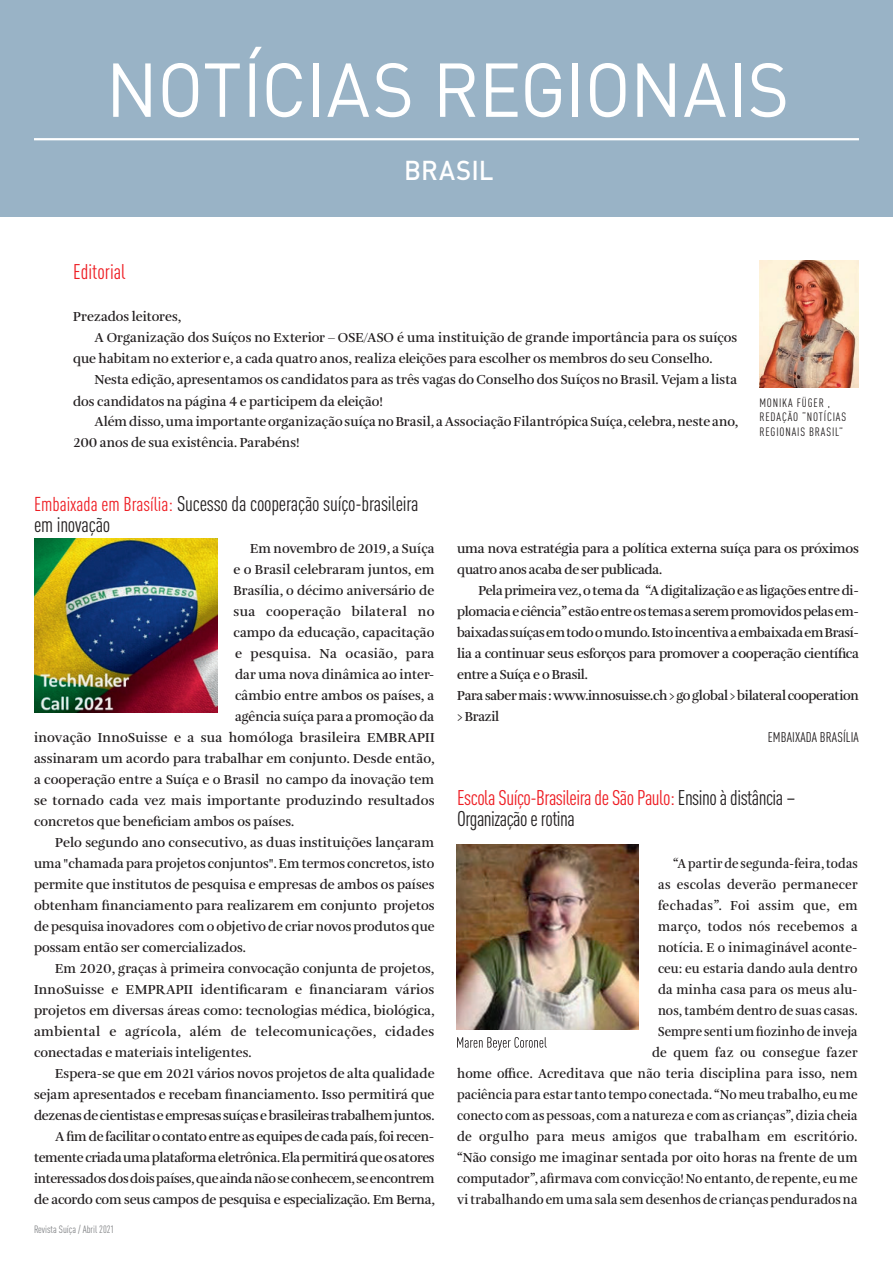
<style>
.page{position:relative;width:893px;height:1263px;background:#fff}
.page>*{position:absolute;margin:0;border:0;box-sizing:border-box;transform-origin:0 0}
.t1{font:75px "DINOT";letter-spacing:-.01em;color:#fff;scale:.95 1}
.t2{font:500 27px "DINOT";color:#fff;scale:.95 1}
.t3{font:condensed 21px/21px "DINOT";letter-spacing:-.025em;color:#231f20}
.t4{font:condensed 21px "DINOT";color:#ee1d23}
.t5{font:condensed 13.8px "DINOT";letter-spacing:.01em;color:#231f20}
.t6{font:600 13.5px "Amalia Pro";color:#231f20}
.t7{font:600 13.5px/21px "Amalia Pro";color:#231f20;text-align:right;scale:.93 1}
.t8{font:600 13.5px/21px "Amalia Pro";letter-spacing:-.025em;color:#231f20}
.t9{font:600 13.5px/21px "Amalia Pro";letter-spacing:-.02em;color:#231f20}
.t10{font:600 13.5px "Amalia Pro";letter-spacing:.02em;color:#231f20}
.t11{font:600 13.5px "Amalia Pro";letter-spacing:.025em;color:#231f20}
.t12{font:condensed 12px/14.4px "DINOT";letter-spacing:.07em;color:#231f20}
.t13{font:condensed 10.5px "DINOT";color:#808285}
.s1{font-size:19.8px;color:#ee1d23}
.s2{color:#ee1d23}
</style>
<div class="page">
<div style="left:0;top:0;width:893px;height:216px;background:#99b3c6"></div>
<img style="left:759px;top:261px;width:100px;height:127px">
<hr style="left:34px;top:138px;width:825px;height:2px;background:#fff">
<svg style="left:457px;top:1037px;width:90px;height:13px"></svg>
<img style="left:34px;top:539px;width:183px;height:173px">
<img style="left:457px;top:844px;width:181px;height:185px">
<h1 class="t1" style="left:106px;top:43px;width:721px">NOTÍCIAS REGIONAIS</h1>
<h2 class="t2" style="left:404px;top:153px;width:96px">BRASIL</h2>
<h3 class="t4" style="left:73px;top:260px;width:54px">Editorial</h3>
<p class="t6" style="left:73px;top:309px;width:110px">Prezados leitores,</p>
<p class="t6" style="left:94px;top:330px;width:644px">A Organização dos Suíços no Exterior – OSE/ASO é uma instituição de grande importância para os suíços</p>
<p class="t6" style="left:73px;top:351px;width:641px">que habitam no exterior e, a cada quatro anos, realiza eleições para escolher os membros do seu Conselho.</p>
<p class="t6" style="left:94px;top:372px;width:644px">Nesta edição, apresentamos os candidatos para as três vagas do Conselho dos Suíços no Brasil. Vejam a lista</p>
<p class="t6" style="left:73px;top:393px;width:311px">dos candidatos na página 4 e participem da eleição!</p>
<p class="t6" style="left:94px;top:414px;width:645px">Além disso, uma importante organização suíça no Brasil, a Associação Filantrópica Suíça, celebra, neste ano,</p>
<p class="t6" style="left:73px;top:435px;width:228px">200 anos de sua existência. Parabéns!</p>
<p class="t12" style="left:759px;top:395px;width:88px">MONIKA FÜGER ,<br>REDAÇÃO “NOTÍCIAS<br>REGIONAIS BRASIL”</p>
<h3 class="t3" style="left:34px;top:492px;width:386px"><span class="s1">Embaixada em Brasília:</span> Sucesso da cooperação suíço-brasileira em inovação</h3>
<p class="t6" style="left:250px;top:540px;width:186px">Em novembro de 2019, a Suíça</p>
<p class="t6" style="left:234px;top:561px;width:202px">e o Brasil celebraram juntos, em</p>
<p class="t6" style="left:234px;top:582px;width:202px">Brasília, o décimo aniversário de</p>
<p class="t11" style="left:234px;top:603px;width:203px">sua cooperação bilateral no</p>
<p class="t6" style="left:234px;top:624px;width:203px">campo da educação, capacitação</p>
<p class="t10" style="left:235px;top:645px;width:201px">e pesquisa. Na ocasião, para</p>
<p class="t6" style="left:235px;top:666px;width:201px">dar uma nova dinâmica ao inter-</p>
<p class="t6" style="left:235px;top:687px;width:201px">câmbio entre ambos os países, a</p>
<p class="t6" style="left:235px;top:708px;width:201px">agência suíça para a promoção da</p>
<p class="t6" style="left:34px;top:729px;width:402px">inovação InnoSuisse e a sua homóloga brasileira EMBRAPII</p>
<p class="t6" style="left:34px;top:750px;width:402px">assinaram um acordo para trabalhar em conjunto. Desde então,</p>
<p class="t6" style="left:34px;top:771px;width:402px">a cooperação entre a Suíça e o Brasil no campo da inovação tem</p>
<p class="t6" style="left:34px;top:792px;width:402px">se tornado cada vez mais importante produzindo resultados</p>
<p class="t6" style="left:34px;top:813px;width:262px">concretos que beneficiam ambos os países.</p>
<p class="t6" style="left:55px;top:834px;width:380px">Pelo segundo ano consecutivo, as duas instituições lançaram</p>
<p class="t6" style="left:34px;top:855px;width:402px">uma "chamada para projetos conjuntos". Em termos concretos, isto</p>
<p class="t6" style="left:34px;top:876px;width:402px">permite que institutos de pesquisa e empresas de ambos os países</p>
<p class="t6" style="left:34px;top:897px;width:402px">obtenham financiamento para realizarem em conjunto projetos</p>
<p class="t6" style="left:34px;top:918px;width:402px">de pesquisa inovadores com o objetivo de criar novos produtos que</p>
<p class="t6" style="left:34px;top:939px;width:213px">possam então ser comercializados.</p>
<p class="t6" style="left:55px;top:960px;width:380px">Em 2020, graças à primeira convocação conjunta de projetos,</p>
<p class="t6" style="left:34px;top:981px;width:402px">InnoSuisse e EMPRAPII identificaram e financiaram vários</p>
<p class="t6" style="left:34px;top:1002px;width:402px">projetos em diversas áreas como: tecnologias médica, biológica,</p>
<p class="t10" style="left:34px;top:1023px;width:402px">ambiental e agrícola, além de telecomunicações, cidades</p>
<p class="t6" style="left:34px;top:1044px;width:219px">conectadas e materiais inteligentes.</p>
<p class="t6" style="left:55px;top:1065px;width:381px">Espera-se que em 2021 vários novos projetos de alta qualidade</p>
<p class="t6" style="left:34px;top:1086px;width:402px">sejam apresentados e recebam financiamento. Isso permitirá que</p>
<p class="t8" style="left:34px;top:1105px;width:402px">dezenas de cientistas e empresas suíças e brasileiras trabalhem juntos.</p>
<p class="t8" style="left:55px;top:1126px;width:381px">A fim de facilitar o contato entre as equipes de cada país, foi recen-</p>
<p class="t8" style="left:34px;top:1147px;width:402px">temente criada uma plataforma eletrônica. Ela permitirá que os atores</p>
<p class="t8" style="left:34px;top:1168px;width:402px">interessados dos dois países, que ainda não se conhecem, se encontrem</p>
<p class="t8" style="left:34px;top:1189px;width:402px">de acordo com seus campos de pesquisa e especialização. Em Berna,</p>
<p class="t13" style="left:34px;top:1223px;width:82px">Revista Suíça / Abril 2021</p>
<p class="t9" style="left:457px;top:538px;width:403px">uma nova estratégia para a política externa suíça para os próximos quatro anos acaba de ser publicada.</p>
<p class="t8" style="left:457px;top:580px;width:403px;text-indent:21px">Pela primeira vez, o tema da “A digitalização e as ligações entre di&shy;plomacia e ciência” estão entre os temas a serem promovidos pelas em&shy;baixadas suíças em todo o mundo. Isto incentiva a embaixada em Brasí&shy;lia a continuar seus esforços para promover a cooperação científica entre a Suíça e o Brasil.<br>Para saber mais : www.innosuisse.ch &gt; go global &gt; bilateral cooperation &gt; Brazil</p>
<p class="t5" style="left:768px;top:729px;width:93px">EMBAIXADA BRASÍLIA</p>
<h3 class="t3" style="left:457px;top:786px;width:340px"><span class="s2">Escola Suíço-Brasileira de São Paulo:</span> Ensino à distância –<br>Organização e rotina</h3>
<p class="t7" style="left:457px;top:853px;width:432px">“A partir de segunda-feira, todas<br>as escolas deverão permanecer<br>fechadas”. Foi assim que, em<br>março, todos nós recebemos a<br>notícia. E o inimaginável aconte-<br>ceu: eu estaria dando aula dentro<br>da minha casa para os meus alu-<br>nos, também dentro de suas casas.<br>Sempre senti um fiozinho de inveja<br>de quem faz ou consegue fazer<br>home office. Acreditava que não teria disciplina para isso, nem paciência para estar tanto tempo conectada. “No meu trabalho, eu me conecto com as pessoas, com a natureza e com as crianças”, dizia cheia de orgulho para meus amigos que trabalham em escritório. “Não consigo me imaginar sentada por oito horas na frente de um computador”, afirmava com convicção! No entanto, de repente, eu me vi trabalhando em uma sala sem desenhos de crianças pendurados na</p>
</div>
